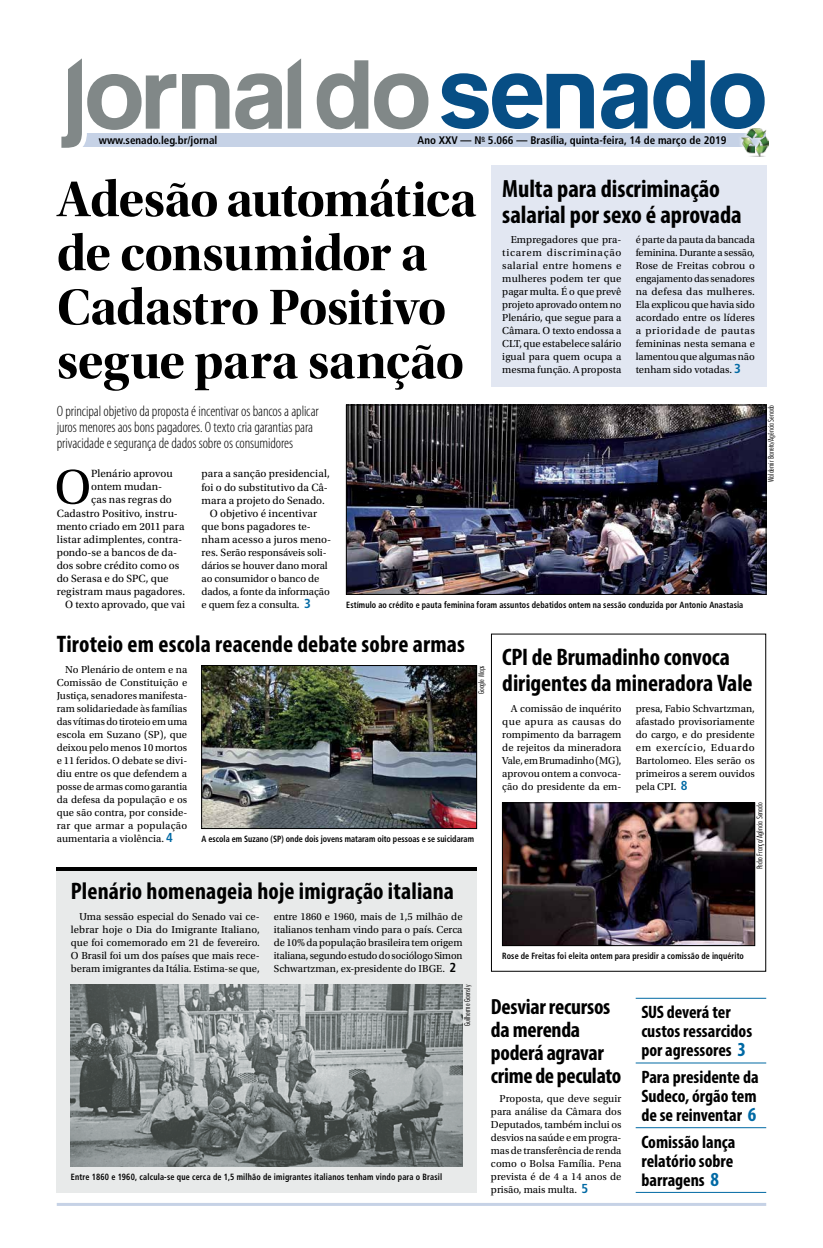
<style>
.page{position:relative;width:823px;height:1248px;background:#fff}
.page>*{position:absolute;margin:0;border:0;box-sizing:border-box;transform-origin:0 0}
.t1{font:52px/54px "Utopia Std Bold Disp";letter-spacing:-.015em;color:#000}
.t2{font:50.8px "Utopia Std";color:#000}
.t3{font:700 condensed 25px/26px "Myriad Pro";letter-spacing:-.005em;color:#000}
.t4{font:700 condensed 24px/26px "Myriad Pro";letter-spacing:.005em;color:#000}
.t5{font:700 condensed 22px/23px "Myriad Pro";letter-spacing:-.015em;color:#000}
.t6{font:700 condensed 18px/19px "Myriad Pro";color:#000;text-align:justify}
.t7{font:300 condensed 15px/16px "Myriad Pro";letter-spacing:-.005em;color:#000}
.t8{font:11px "Utopia Std";letter-spacing:.005em;color:#000}
.t9{font:700 condensed 11px "Frutiger";color:#000}
.t10{font:10.6px/13px "Utopia Std";color:#000;text-align:justify}
.t11{font:700 condensed 9px "Frutiger";letter-spacing:.015em;color:#000;scale:.9 1}
.t12{font:300 condensed 8px "Futura BT";color:#000}
.s1{font-family:"Frutiger";font-weight:700;font-stretch:condensed;font-size:13px;color:#0069a4}
.s2{font-size:11px}
.s3{font-family:"Frutiger";font-weight:700;font-stretch:condensed;font-size:13px}
.s4{font-size:20px;color:#0069a4}
</style>
<div class="page">
<hr style="left:57px;top:1202px;width:708px;height:3px;background:#c6d2e6">
<div style="left:490px;top:165px;width:275px;height:221px;background:#e2e7f2"></div>
<div style="left:57px;top:867px;width:419px;height:325px;background:#e8eaea"></div>
<div style="left:76px;top:134px;width:689px;height:13px;background:#c6d2e6"></div>
<svg style="left:182px;top:74px;width:47px;height:55px"></svg>
<svg style="left:316px;top:60px;width:52px;height:69px"></svg>
<svg style="left:374px;top:73px;width:54px;height:56px"></svg>
<svg style="left:235px;top:58px;width:66px;height:71px"></svg>
<svg style="left:653px;top:60px;width:51px;height:69px"></svg>
<svg style="left:710px;top:73px;width:54px;height:56px"></svg>
<svg style="left:441px;top:73px;width:152px;height:56px"></svg>
<svg style="left:601px;top:73px;width:46px;height:56px"></svg>
<svg style="left:61px;top:58px;width:115px;height:90px"></svg>
<div style="left:736px;top:126px;width:33px;height:32px;background:#fff;opacity:.75"></div>
<img style="left:740px;top:129px;width:28px;height:27px">
<img style="left:348px;top:407px;width:415px;height:185px">
<div style="left:346px;top:405px;width:419px;height:189px;border:1px solid #000"></div>
<img style="left:203px;top:667px;width:271px;height:159px">
<div style="left:201px;top:665px;width:275px;height:163px;border:1px solid #000"></div>
<img style="left:71px;top:984px;width:391px;height:182px">
<hr style="left:635px;top:1191px;width:130px;height:1px;background:#0069a4">
<hr style="left:635px;top:1127px;width:130px;height:1px;background:#0069a4">
<hr style="left:635px;top:1062px;width:130px;height:1px;background:#0069a4">
<hr style="left:635px;top:997px;width:130px;height:1px;background:#0069a4">
<hr style="left:57px;top:867px;width:419px;height:3px;background:#000">
<img style="left:504px;top:804px;width:248px;height:139px">
<div style="left:502px;top:802px;width:252px;height:143px;border:1px solid #000"></div>
<p class="t9" style="left:99px;top:134px;width:120px">www.senado.leg.br/jornal</p>
<p class="t9" style="left:417px;top:134px;width:310px">Ano XXV — N<sup>o</sup> 5.066 — Brasília, quinta-feira, 14 de março de 2019</p>
<h1 class="t1" style="left:57px;top:173px;width:421px">Adesão automática de consumidor a<br>Cadastro Positivo segue para sanção</h1>
<h3 class="t7" style="left:57px;top:403px;width:263px">O principal objetivo da proposta é incentivar os bancos a aplicar juros menores aos bons pagadores. O texto cria garantias para privacidade e segurança de dados sobre os consumidores</h3>
<h3 class="t3" style="left:502px;top:175px;width:241px">Multa para discriminação salarial por sexo é aprovada</h3>
<p class="t10" style="left:502px;top:233px;width:121px;text-indent:9px">Empregadores que pra&shy;ticarem discriminação salarial entre homens e mulheres podem ter que pagar multa. É o que prevê projeto aprovado ontem no Plenário, que segue para a Câmara. O texto endossa a CLT, que estabelece salário igual para quem ocupa a mesma função. A proposta</p>
<p class="t10" style="left:635px;top:233px;width:121px">é parte da pauta da bancada feminina. Durante a sessão, Rose de Freitas cobrou o engajamento das senadores na defesa das mulheres.<br>Ela explicou que havia sido acordado entre os líderes a prioridade de pautas femininas nesta semana e lamentou que algumas não tenham sido votadas. <span class="s1">3</span></p>
<h2 class="t2" style="left:54px;top:459px;width:38px">O</h2>
<p class="t8" style="left:91px;top:468px;width:83px">Plenário aprovou</p>
<p class="t8" style="left:91px;top:481px;width:72px">ontem mudan-</p>
<p class="t8" style="left:91px;top:494px;width:82px">ças nas regras do</p>
<p class="t8" style="left:57px;top:507px;width:122px">Cadastro Positivo, instru-</p>
<p class="t8" style="left:57px;top:520px;width:129px">mento criado em 2011 para</p>
<p class="t8" style="left:57px;top:533px;width:126px">listar adimplentes, contra-</p>
<p class="t8" style="left:57px;top:546px;width:121px">pondo-se a bancos de da-</p>
<p class="t8" style="left:57px;top:559px;width:124px">dos sobre crédito como os</p>
<p class="t8" style="left:57px;top:572px;width:113px">do Serasa e do SPC, que</p>
<p class="t8" style="left:57px;top:585px;width:130px">registram maus pagadores.</p>
<p class="t8" style="left:65px;top:598px;width:121px">O texto aprovado, que vai</p>
<p class="t8" style="left:201px;top:468px;width:130px">para a sanção presidencial,</p>
<p class="t8" style="left:201px;top:481px;width:128px">foi o do substitutivo da Câ-</p>
<p class="t8" style="left:201px;top:494px;width:125px">mara a projeto do Senado.</p>
<p class="t8" style="left:210px;top:507px;width:109px">O objetivo é incentivar</p>
<p class="t8" style="left:201px;top:520px;width:111px">que bons pagadores te-</p>
<p class="t8" style="left:201px;top:533px;width:131px">nham acesso a juros meno-</p>
<p class="t10" style="left:201px;top:545px;width:130px;text-align:left"><span class="s2">res. S</span>erão responsáveis soli&shy;dários se houver dano moral ao consumidor o banco de dados, a fonte da informação e quem fez a consulta<span class="s2">.</span> <span class="s1">3</span></p>
<p class="t11" style="left:346px;top:599px;width:442px">Estímulo ao crédito e pauta feminina foram assuntos debatidos ontem na sessão conduzida por Antonio Anastasia</p>
<p class="t12" style="left:765px;top:482px;width:79px;rotate:-90deg">Waldemir Barreto/Agência Senado</p>
<h3 class="t4" style="left:57px;top:630px;width:409px">Tiroteio em escola reacende debate sobre armas</h3>
<p class="t10" style="left:57px;top:662px;width:132px;text-indent:9px">No Plenário de ontem e na Comissão de Constituição e Justiça, senadores manifesta&shy;ram solidariedade às famílias das vítimas do tiroteio em uma escola em Suzano (SP), que deixou pelo menos 10 mortos e 11 feridos. O debate se divi&shy;diu entre os que defendem a posse de armas como garantia da defesa da população e os que são contra, por conside&shy;rar que armar a população aumentaria a violência. <span class="s1">4</span></p>
<p class="t12" style="left:476px;top:694px;width:30px;rotate:-90deg">Google Maps</p>
<p class="t11" style="left:201px;top:833px;width:304px">A escola em Suzano (SP) onde dois jovens mataram oito pessoas e se suicidaram</p>
<h3 class="t4" style="left:71px;top:877px;width:384px">Plenário homenageia hoje imigração italiana</h3>
<p class="t10" style="left:71px;top:909px;width:190px;text-indent:9px">Uma sessão especial do Senado vai ce&shy;lebrar hoje o Dia do Imigrante Italiano, que foi comemorado em 21 de fevereiro.<br>O Brasil foi um dos países que mais rece&shy;beram imigrantes da Itália. Estima-se que,</p>
<p class="t10" style="left:274px;top:909px;width:190px">entre 1860 e 1960, mais de 1,5 milhão de italianos tenham vindo para o país. Cerca de 10% da população brasileira tem origem italiana, segundo estudo do sociólogo Simon Schwartzman, ex-presidente do IBGE. <span class="s3">2</span></p>
<h3 class="t4" style="left:502px;top:643px;width:252px">CPI de Brumadinho convoca dirigentes da mineradora Vale</h3>
<p class="t10" style="left:502px;top:701px;width:121px;text-indent:9px">A comissão de inquérito que apura as causas do rompimento da barragem de rejeitos da mineradora Vale, em Brumadinho (MG), aprovou ontem a convoca&shy;ção do presidente da em-</p>
<p class="t10" style="left:635px;top:701px;width:121px">presa, Fabio Schvartzman, afastado provisoriamente do cargo, e do presidente em exercício, Eduardo Bartolomeo. Eles serão os primeiros a serem ouvidos pela CPI. <span class="s1">8</span></p>
<p class="t12" style="left:754px;top:869px;width:68px;rotate:-90deg">Pedro França/Agência Senado</p>
<p class="t11" style="left:502px;top:950px;width:270px">Rose de Freitas foi eleita ontem para presidir a comissão de inquérito</p>
<p class="t11" style="left:71px;top:1171px;width:414px">Entre 1860 e 1960, calcula-se que cerca de 1,5 milhão de imigrantes italianos tenham vindo para o Brasil</p>
<p class="t12" style="left:462px;top:1026px;width:43px;rotate:-90deg">Guilherme Gaensly</p>
<h3 class="t5" style="left:490px;top:994px;width:132px">Desviar recursos da merenda poderá agravar crime de peculato</h3>
<p class="t10" style="left:490px;top:1091px;width:132px;text-indent:9px">Proposta, que deve seguir para análise da Câmara dos Deputados, também inclui os desvios na saúde e em progra&shy;mas de transferência de renda como o Bolsa Família. Pena prevista é de 4 a 14 anos de prisão, mais multa. <span class="s1">5</span></p>
<h3 class="t6" style="left:641px;top:1002px;width:112px;text-align:left">SUS deverá ter custos ressarcidos por agressores <span class="s4">3</span></h3>
<h3 class="t6" style="left:641px;top:1067px;width:119px">Para presidente da Sudeco, órgão tem de se reinventar <span class="s4">6</span></h3>
<h3 class="t6" style="left:641px;top:1131px;width:96px">Comissão lança relatório sobre barragens <span class="s4">8</span></h3>
</div>
